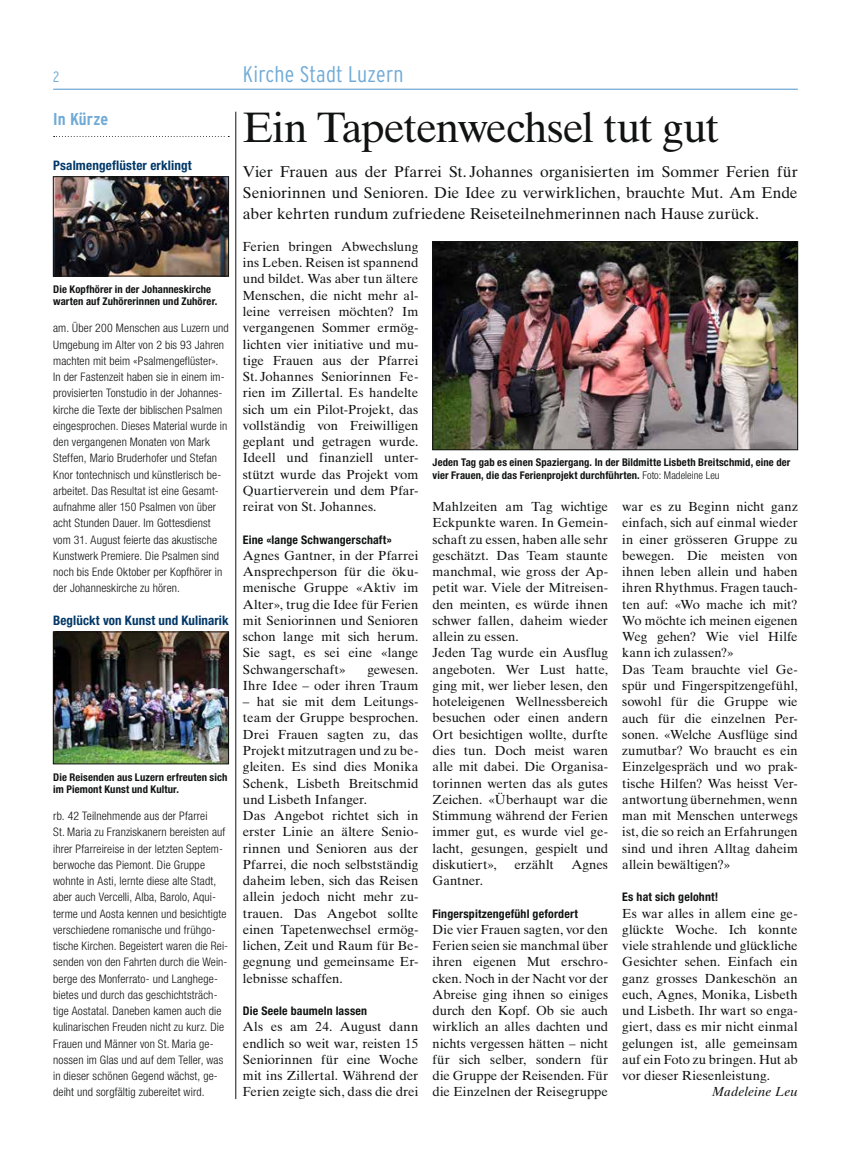
<style>
.page{position:relative;width:851px;height:1170px;background:#fff}
.page>*{position:absolute;margin:0;border:0;box-sizing:border-box;transform-origin:0 0}
.t1{font:42.5px "Times Ten LT Std";letter-spacing:-.025em;color:#111212}
.t2{font:300 condensed 22.5px "Interstate";letter-spacing:.01em;color:#70aad6}
.t3{font:700 condensed 17.12px "Interstate";letter-spacing:.005em;color:#70aad6}
.t4{font:15.62px/20.9px "Times Ten LT Std";color:#111212;text-align:justify}
.t5{font:300 condensed 15px "Interstate";color:#70aad6}
.t6{font:13.12px/16.2px "Times Ten LT Std";color:#111212;text-align:justify}
.t7{font:700 condensed 13.12px "Helvetica Neue LT Std";letter-spacing:.01em;color:#003868}
.t8{font:italic 13.12px "Times Ten LT Std";letter-spacing:.015em;color:#111212}
.t9{font:700 condensed 11.88px "Helvetica Neue LT Std";letter-spacing:.015em;color:#111212}
.t10{font:300 condensed 11.75px/16.2px "Helvetica Neue LT Std";letter-spacing:.01em;color:#111212}
.t11{font:700 condensed 10.62px/12.8px "Helvetica Neue LT Std";letter-spacing:.015em;color:#111212}
.s1{font-weight:300}
</style>
<div class="page">
<hr style="left:235px;top:112px;width:1px;height:986px;background:#111212">
<hr style="left:53px;top:89px;width:744px;height:1px;background:#70aad6">
<svg style="left:54px;top:136px;width:175px;height:1px"></svg>
<img style="left:434px;top:243px;width:361px;height:205px">
<div style="left:432px;top:241px;width:365px;height:209px;border:1px solid #111212"></div>
<img style="left:55px;top:178px;width:172px;height:96px">
<div style="left:53px;top:176px;width:176px;height:100px;border:1px solid #111212"></div>
<img style="left:55px;top:633px;width:172px;height:129px">
<div style="left:53px;top:631px;width:176px;height:133px;border:1px solid #111212"></div>
<p class="t5" style="left:53px;top:68px;width:8px">2</p>
<h2 class="t2" style="left:243px;top:62px;width:162px">Kirche Stadt Luzern</h2>
<h3 class="t3" style="left:53px;top:110px;width:56px">In Kürze</h3>
<p class="t7" style="left:53px;top:157px;width:140px">Psalmengeflüster erklingt</p>
<h1 class="t1" style="left:243px;top:102px;width:477px">Ein Tapetenwechsel tut gut</h1>
<p class="t4" style="left:243px;top:161px;width:556px">Vier Frauen aus der Pfarrei St. Johannes organisierten im Sommer Ferien für Seniorinnen und Senioren. Die Idee zu verwirklichen, brauchte Mut. Am Ende aber kehrten rundum zufriedene Reiseteilnehmerinnen nach Hause zurück.</p>
<p class="t6" style="left:243px;top:238px;width:177px">Ferien bringen Abwechslung ins Leben. Reisen ist spannend und bildet. Was aber tun ältere Menschen, die nicht mehr al&shy;leine verreisen möchten? Im vergangenen Sommer ermög&shy;lichten vier initiative und mu&shy;tige Frauen aus der Pfarrei St. Johannes Seniorinnen Fe&shy;rien im Zillertal. Es handelte sich um ein Pilot-Projekt, das vollständig von Freiwilligen geplant und getragen wurde.<br>Ideell und finanziell unter&shy;stützt wurde das Projekt vom Quartierverein und dem Pfar&shy;reirat von St. Johannes.</p>
<p class="t9" style="left:243px;top:532px;width:150px">Eine «lange Schwangerschaft»</p>
<p class="t6" style="left:243px;top:547px;width:177px">Agnes Gantner, in der Pfarrei Ansprechperson für die öku&shy;menische Gruppe «Aktiv im Alter», trug die Idee für Ferien mit Seniorinnen und Senioren schon lange mit sich herum.<br>Sie sagt, es sei eine «lange Schwangerschaft»</p>
<p class="t11" style="left:53px;top:282px;width:166px">Die Kopfhörer in der Johanneskirche warten auf Zuhörerinnen und Zuhörer.</p>
<p class="t10" style="left:53px;top:320px;width:177px">am. Über 200 Menschen aus Luzern und Umgebung im Alter von 2 bis 93 Jahren machten mit beim «Psalmengeflüster».<br>In der Fastenzeit haben sie in einem im&shy;provisierten Tonstudio in der Johannes&shy;kirche die Texte der biblischen Psalmen eingesprochen. Dieses Material wurde in den vergangenen Monaten von Mark Steffen, Mario Bruderhofer und Stefan Knor tontechnisch und künstlerisch be&shy;arbeitet. Das Resultat ist eine Gesamt&shy;aufnahme aller 150 Psalmen von über acht Stunden Dauer. Im Gottesdienst vom 31. August feierte das akustische Kunstwerk Premiere. Die Psalmen sind noch bis Ende Oktober per Kopfhörer in der Johanneskirche zu hören.</p>
<p class="t7" style="left:53px;top:612px;width:177px">Beglückt von Kunst und Kulinarik</p>
<p class="t11" style="left:432px;top:455px;width:359px">Jeden Tag gab es einen Spaziergang. In der Bildmitte Lisbeth Breitschmid, eine der vier Frauen, die das Ferienprojekt durchführten. <span class="s1">Foto: Madeleine Leu</span></p>
<p class="t6" style="left:622px;top:498px;width:177px;text-align:left">war es zu Beginn nicht ganz einfach, sich auf einmal wieder in einer grösseren Gruppe zu bewegen. Die meisten von ihnen leben allein und haben ihren Rhythmus. Fragen tauch&shy;ten auf: «Wo mache ich mit?<br>Wo möchte ich meinen eigenen<br>Weg gehen? Wie viel Hilfe kann ich zulassen?»<br>Das Team brauchte viel Ge&shy;spür und Fingerspitzengefühl, sowohl für die Gruppe wie auch für die einzelnen Per&shy;sonen. «Welche Ausflüge sind zumutbar? Wo braucht es ein<br>Einzelgespräch und wo prak&shy;tische Hilfen? Was heisst Ver&shy;antwortung übernehmen, wenn man mit Menschen unterwegs ist, die so reich an Erfahrungen sind und ihren Alltag daheim allein bewältigen?»</p>
<p class="t9" style="left:622px;top:889px;width:97px">Es hat sich gelohnt!</p>
<p class="t6" style="left:622px;top:904px;width:177px">Es war alles in allem eine ge&shy;glückte Woche. Ich konnte viele strahlende und glückliche Gesichter sehen. Einfach ein ganz grosses Dankeschön an euch, Agnes, Monika, Lisbeth und Lisbeth. Ihr wart so enga&shy;giert, dass es mir nicht einmal gelungen ist, alle gemeinsam auf ein Foto zu bringen. Hut ab vor dieser Riesenleistung.</p>
<p class="t8" style="left:711px;top:1084px;width:87px">Madeleine Leu</p>
<p class="t6" style="left:432px;top:498px;width:177px;text-align:left">Mahlzeiten am Tag wichtige<br>Eckpunkte waren. In Gemein&shy;schaft zu essen, haben alle sehr geschätzt. Das Team staunte manchmal, wie gross der Ap&shy;petit war. Viele der Mitreisen&shy;den meinten, es würde ihnen schwer fallen, daheim wieder allein zu essen.<br>Jeden Tag wurde ein Ausflug angeboten. Wer Lust hatte, ging mit, wer lieber lesen, den hoteleigenen Wellnessbereich besuchen oder einen andern<br>Ort besichtigen wollte, durfte dies tun. Doch meist waren alle mit dabei. Die Organisa&shy;torinnen werten das als gutes<br>Zeichen. «Überhaupt war die<br>Stimmung während der Ferien immer gut, es wurde viel ge&shy;lacht, gesungen, gespielt und diskutiert»,</p>
<p class="t6" style="left:243px;top:661px;width:177px;text-align:right">gewesen.<br>Ihre Idee – oder ihren Traum</p>
<p class="t6" style="left:243px;top:693px;width:177px;text-align:left">– hat sie mit dem Leitungs&shy;team der Gruppe besprochen.<br>Drei Frauen sagten zu, das<br>Projekt mitzutragen und zu be&shy;gleiten. Es sind dies Monika<br>Schenk, Lisbeth Breitschmid und Lisbeth Infanger.<br>Das Angebot richtet sich in erster Linie an ältere Senio&shy;rinnen und Senioren aus der<br>Pfarrei, die noch selbstständig daheim leben, sich das Reisen allein jedoch nicht mehr zu&shy;trauen. Das Angebot sollte einen Tapetenwechsel ermög&shy;lichen, Zeit und Raum für Be&shy;gegnung und gemeinsame Er&shy;lebnisse schaffen.</p>
<p class="t9" style="left:243px;top:1003px;width:126px">Die Seele baumeln lassen</p>
<p class="t6" style="left:243px;top:1018px;width:177px">Als es am 24. August dann endlich so weit war, reisten 15<br>Seniorinnen für eine Woche mit ins Zillertal. Während der Ferien zeigte sich, dass die drei</p>
<p class="t11" style="left:53px;top:770px;width:176px">Die Reisenden aus Luzern erfreuten sich im Piemont Kunst und Kultur.</p>
<p class="t10" style="left:53px;top:807px;width:176px">rb. 42 Teilnehmende aus der Pfarrei<br>St. Maria zu Franziskanern bereisten auf ihrer Pfarreireise in der letzten Septem&shy;berwoche das Piemont. Die Gruppe wohnte in Asti, lernte diese alte Stadt, aber auch Vercelli, Alba, Barolo, Aqui&shy;terme und Aosta kennen und besichtigte verschiedene romanische und frühgo&shy;tische Kirchen. Begeistert waren die Rei&shy;senden von den Fahrten durch die Wein&shy;berge des Monferrato- und Langhege&shy;bietes und durch das geschichtsträch&shy;tige Aostatal. Daneben kamen auch die kulinarischen Freuden nicht zu kurz. Die Frauen und Männer von St. Maria ge&shy;nossen im Glas und auf dem Teller, was in dieser schönen Gegend wächst, ge&shy;deiht und sorgfältig zubereitet wird.</p>
<p class="t6" style="left:514px;top:856px;width:41px">erzählt</p>
<p class="t6" style="left:571px;top:856px;width:38px">Agnes</p>
<p class="t6" style="left:432px;top:872px;width:52px">Gantner.</p>
<p class="t9" style="left:432px;top:906px;width:147px">Fingerspitzengefühl gefordert</p>
<p class="t6" style="left:432px;top:921px;width:177px">Die vier Frauen sagten, vor den Ferien seien sie manchmal über ihren eigenen Mut erschro&shy;cken. Noch in der Nacht vor der Abreise ging ihnen so einiges durch den Kopf. Ob sie auch wirklich an alles dachten und nichts vergessen hätten – nicht für sich selber, sondern für die Gruppe der Reisenden. Für die Einzelnen der Reisegruppe</p>
</div>
